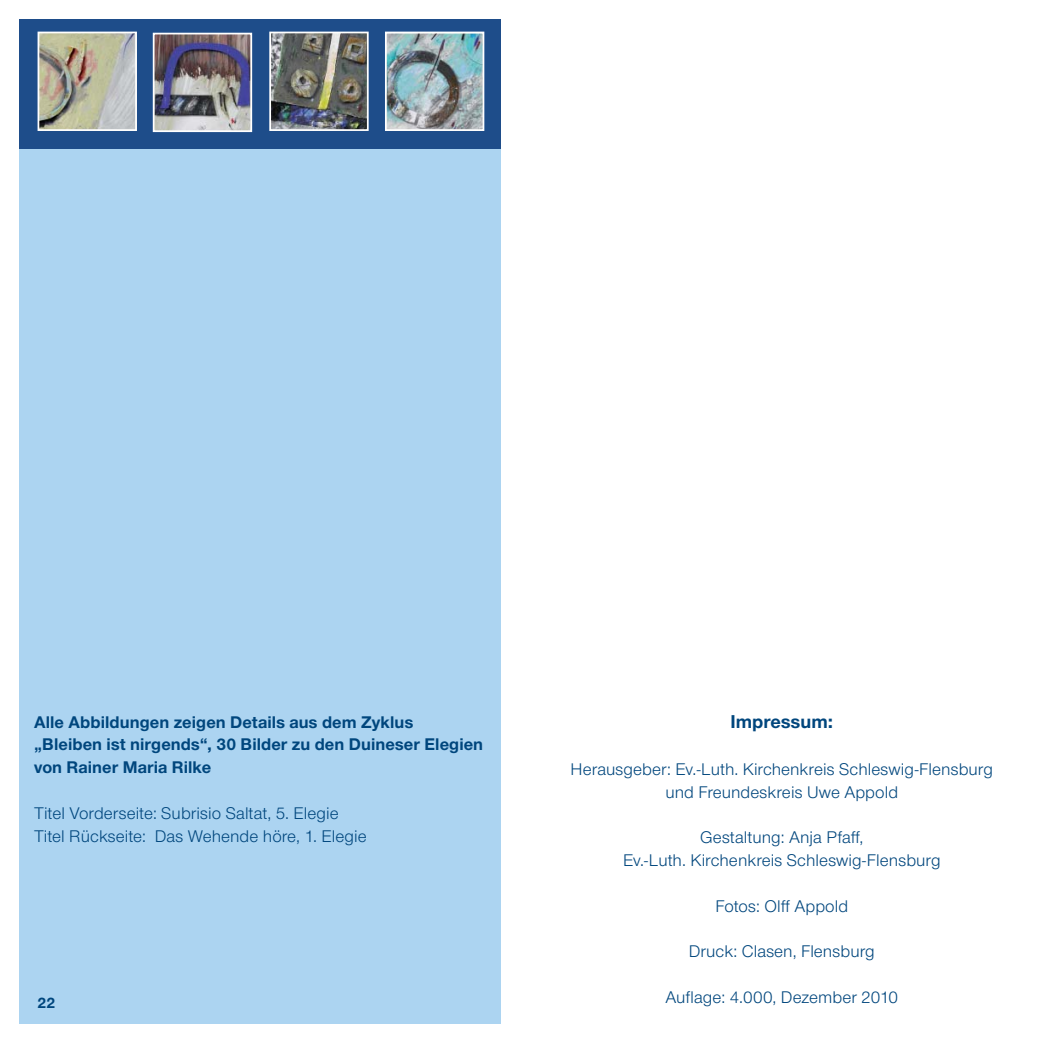
<style>
.page{position:relative;width:1042px;height:1042px;background:#fff}
.page>*{position:absolute;margin:0;border:0;box-sizing:border-box;transform-origin:0 0}
.t1{font:700 19.25px "Nordelbica";color:#00467d}
.t2{font:17.5px/22.8px "Nordelbica";letter-spacing:.005em;color:#00467d;text-align:center}
.t3{font:700 17.5px/22.8px "Nordelbica";letter-spacing:.005em;color:#00467d}
.t4{font:700 15.75px "Nordelbica";color:#00467d}
</style>
<div class="page">
<div style="left:19px;top:149px;width:482px;height:875px;background:#acd4f1"></div>
<div style="left:19px;top:19px;width:482px;height:129px;background:#1e4d8a"></div>
<img style="left:388px;top:35px;width:93px;height:93px">
<div style="left:385px;top:32px;width:99px;height:99px;border:2px solid #fff"></div>
<img style="left:156px;top:36px;width:93px;height:93px">
<div style="left:153px;top:33px;width:99px;height:99px;border:2px solid #fff"></div>
<img style="left:272px;top:35px;width:94px;height:93px">
<div style="left:269px;top:32px;width:100px;height:99px;border:2px solid #fff"></div>
<img style="left:41px;top:35px;width:93px;height:93px">
<div style="left:38px;top:32px;width:99px;height:99px;border:2px solid #fff"></div>
<p class="t3" style="left:34px;top:710px;width:451px">Alle Abbildungen zeigen Details aus dem Zyklus „Bleiben ist nirgends“, 30 Bilder zu den Duineser Elegien von Rainer Maria Rilke</p>
<p class="t2" style="left:34px;top:802px;width:334px;text-align:left">Titel Vorderseite: Subrisio Saltat, 5. Elegie<br>Titel Rückseite: Das Wehende höre, 1. Elegie</p>
<p class="t4" style="left:38px;top:994px;width:19px">22</p>
<p class="t1" style="left:730px;top:710px;width:104px">Impressum:</p>
<p class="t2" style="left:570px;top:758px;width:424px">Herausgeber: Ev.-Luth. Kirchenkreis Schleswig-Flensburg und Freundeskreis Uwe Appold</p>
<p class="t2" style="left:623px;top:826px;width:319px">Gestaltung: Anja Pfaff,<br>Ev.-Luth. Kirchenkreis Schleswig-Flensburg</p>
<p class="t2" style="left:715px;top:894px;width:134px">Fotos: Olff Appold</p>
<p class="t2" style="left:688px;top:940px;width:188px">Druck: Clasen, Flensburg</p>
<p class="t2" style="left:665px;top:986px;width:234px">Auflage: 4.000, Dezember 2010</p>
</div>
